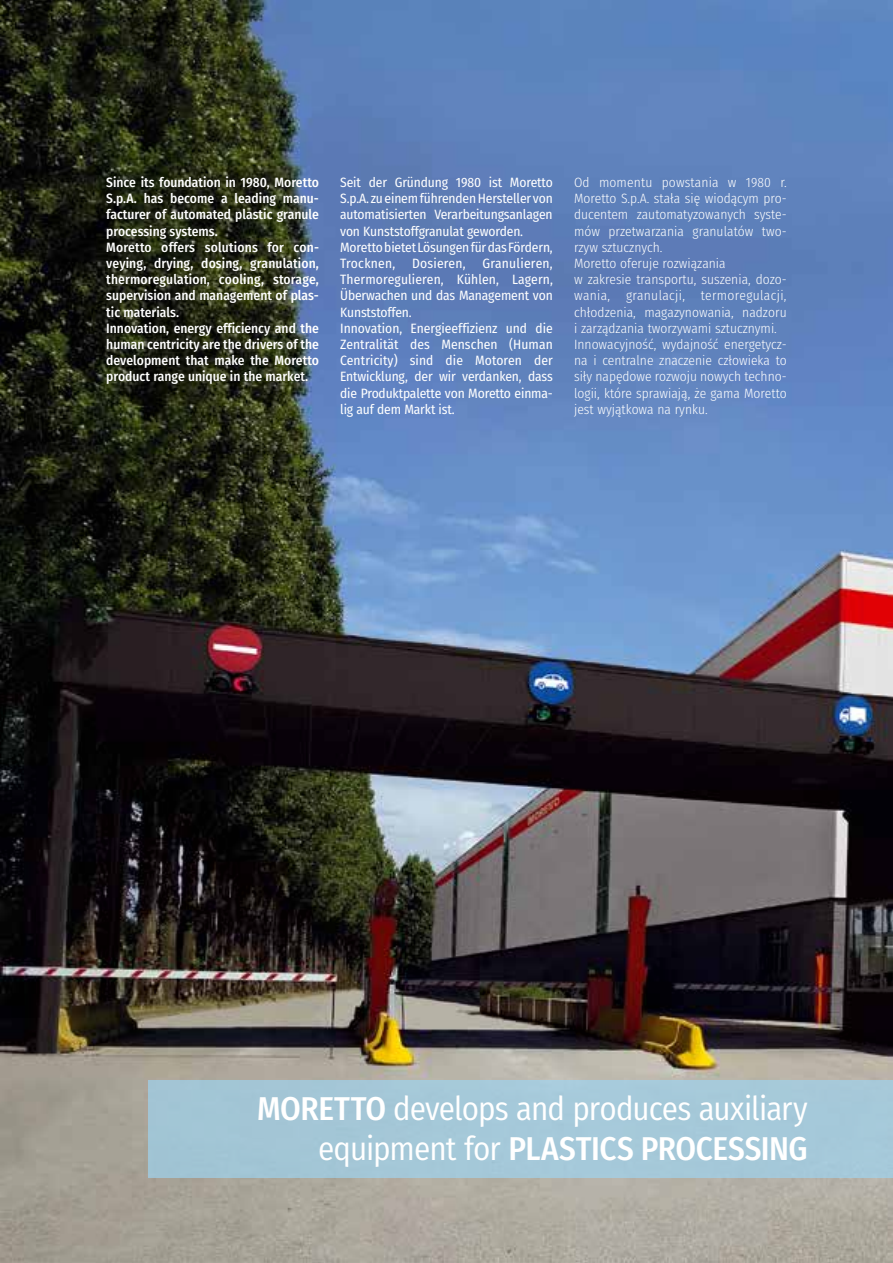
<style>
.page{position:relative;width:893px;height:1263px;background:#fff}
.page>*{position:absolute;margin:0;border:0;box-sizing:border-box;transform-origin:0 0}
.t1{font:33px/39.6px "Fira Sans Condensed";letter-spacing:-.03em;color:#fff;text-align:right}
.t2{font:300 13.5px/16.2px "Fira Sans Condensed";color:#fff}
.t3{font:13.5px/16.2px "Fira Sans Condensed";letter-spacing:-.01em;color:#fff}
.t4{font:500 13.5px/16.2px "Fira Sans Condensed";color:#fff}
.s1{font-weight:500}
</style>
<div class="page">
<img style="left:0;top:0;width:893px;height:1263px">
<div style="left:149px;top:1080px;width:744px;height:98px;background:#a5c8d9"></div>
<p class="t4" style="left:106px;top:173px;width:214px">Since its foundation in 1980, Moretto S.p.A. has become a leading manu&shy;facturer of automated plastic granule processing systems.<br>Moretto offers solutions for con&shy;veying, drying, dosing, granulation, thermoregulation, cooling, storage, supervision and management of plas&shy;tic materials.<br>Innovation, energy efficiency and the human centricity are the drivers of the development that make the Moretto product range unique in the market.</p>
<p class="t2" style="left:574px;top:174px;width:214px">Od momentu powstania w 1980 r.<br>Moretto S.p.A. stała się wiodącym pro&shy;ducentem zautomatyzowanych syste&shy;mów przetwarzania granulatów two&shy;rzyw sztucznych.<br>Moretto oferuje rozwiązania<br>w zakresie transportu, suszenia, dozo&shy;wania, granulacji, termoregulacji, chłodzenia, magazynowania, nadzoru i zarządzania tworzywami sztucznymi.<br>Innowacyjność, wydajność energetycz&shy;na i centralne znaczenie człowieka to siły napędowe rozwoju nowych techno&shy;logii, które sprawiają, że gama Moretto jest wyjątkowa na rynku.</p>
<p class="t3" style="left:340px;top:174px;width:214px">Seit der Gründung 1980 ist Moretto S.p.A. zu einem führenden Hersteller von automatisierten Verarbeitungsanlagen von Kunststoffgranulat geworden.<br>Moretto bietet Lösungen für das Fördern, Trocknen, Dosieren, Granulieren, Thermoregulieren, Kühlen, Lagern, Überwachen und das Management von Kunststoffen.<br>Innovation, Energieeffizienz und die Zentralität des Menschen (Human Centricity) sind die Motoren der Entwicklung, der wir verdanken, dass die Produktpalette von Moretto einma&shy;lig auf dem Markt ist.</p>
<h1 class="t1" style="left:257px;top:1088px;width:552px"><span class="s1">MORETTO</span> develops and produces auxiliary equipment for <span class="s1">PLASTICS PROCESSING</span></h1>
</div>
